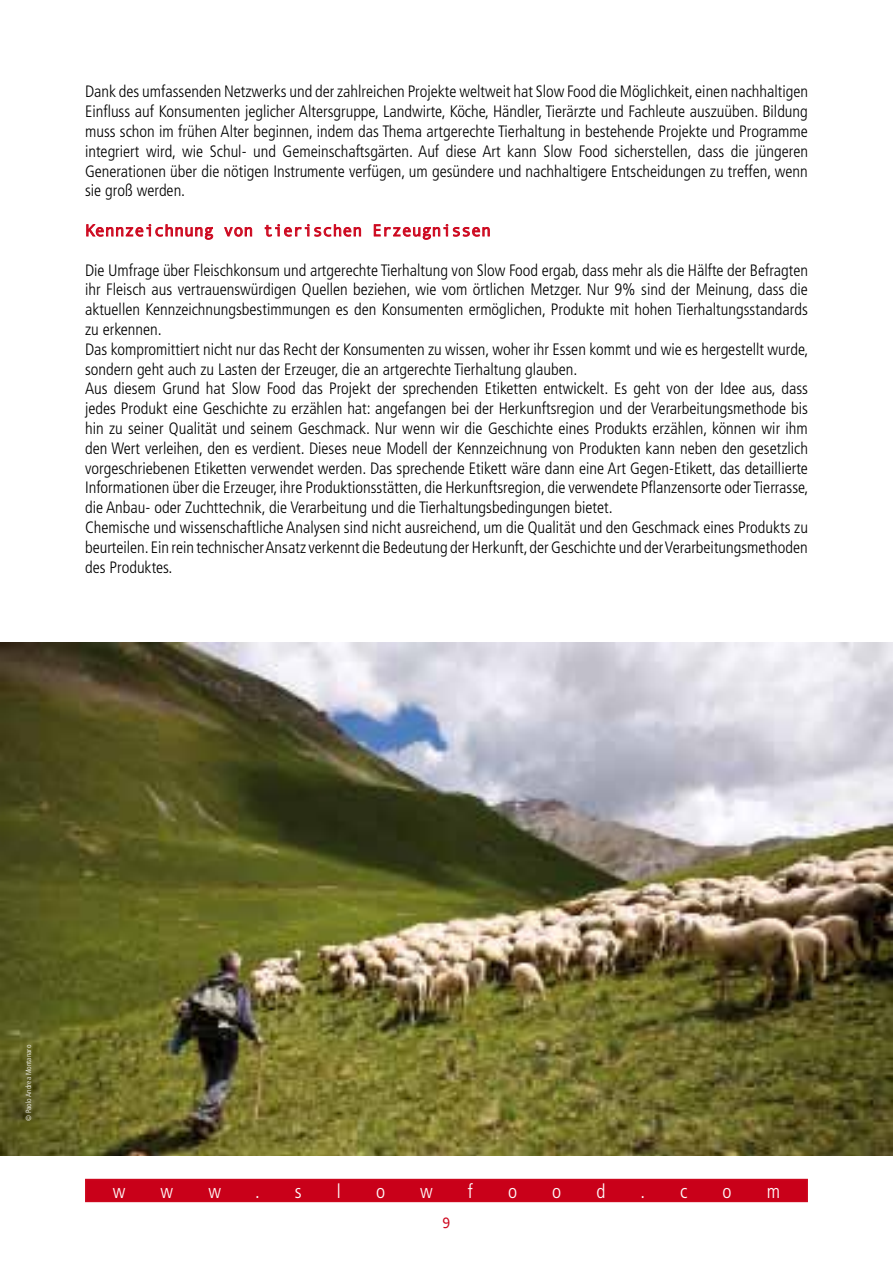
<style>
.page{position:relative;width:893px;height:1263px;background:#fff}
.page>*{position:absolute;margin:0;border:0;box-sizing:border-box;transform-origin:0 0}
.t1{font:300 condensed 19.5px "Frutiger";color:#fff}
.t2{font:300 condensed 16.5px/19.8px "Frutiger LT Pro";color:#000;text-align:justify}
.t3{font:16.5px "Andale Mono";color:#cd071e}
.t4{font:15px "Andale Mono";color:#cd071e}
.t5{font:300 condensed 7.5px "Frutiger LT Pro";color:#fff}
</style>
<div class="page">
<div style="left:85px;top:1179px;width:723px;height:23px;background:#c90019"></div>
<svg style="left:86px;top:224px;width:128px;height:16px"></svg>
<svg style="left:224px;top:227px;width:29px;height:10px"></svg>
<svg style="left:264px;top:224px;width:97px;height:13px"></svg>
<svg style="left:373px;top:224px;width:117px;height:16px"></svg>
<img style="left:0;top:643px;width:893px;height:512px">
<svg style="left:112px;top:1181px;width:14px;height:22px"></svg>
<svg style="left:160px;top:1181px;width:14px;height:22px"></svg>
<svg style="left:207px;top:1181px;width:15px;height:22px"></svg>
<svg style="left:419px;top:1181px;width:15px;height:22px"></svg>
<p class="t2" style="left:85px;top:82px;width:724px">Dank des umfassenden Netzwerks und der zahlreichen Projekte weltweit hat Slow Food die Möglichkeit, einen nachhaltigen Einfluss auf Konsumenten jeglicher Altersgruppe, Landwirte, Köche, Händler, Tierärzte und Fachleute auszuüben. Bildung muss schon im frühen Alter beginnen, indem das Thema artgerechte Tierhaltung in bestehende Projekte und Programme integriert wird, wie Schul- und Gemeinschaftsgärten. Auf diese Art kann Slow Food sicherstellen, dass die jüngeren Generationen über die nötigen Instrumente verfügen, um gesündere und nachhaltigere Entscheidungen zu treffen, wenn sie groß werden.</p>
<p class="t3" style="left:85px;top:220px;width:407px">Kennzeichnung von tierischen E rzeugnissen</p>
<p class="t2" style="left:85px;top:260px;width:725px;text-align:left">Die Umfrage über Fleischkonsum und artgerechte Tierhaltung von Slow Food ergab, dass mehr als die Hälfte der Befragten ihr Fleisch aus vertrauenswürdigen Quellen beziehen, wie vom örtlichen Metzger. Nur 9% sind der Meinung, dass die aktuellen Kennzeichnungsbestimmungen es den Konsumenten ermöglichen, Produkte mit hohen Tierhaltungsstandards zu erkennen.<br>Das kompromittiert nicht nur das Recht der Konsumenten zu wissen, woher ihr Essen kommt und wie es hergestellt wurde, sondern geht auch zu Lasten der Erzeuger, die an artgerechte Tierhaltung glauben.<br>Aus diesem Grund hat Slow Food das Projekt der sprechenden Etiketten entwickelt. Es geht von der Idee aus, dass jedes Produkt eine Geschichte zu erzählen hat: angefangen bei der Herkunftsregion und der Verarbeitungsmethode bis hin zu seiner Qualität und seinem Geschmack. Nur wenn wir die Geschichte eines Produkts erzählen, können wir ihm den Wert verleihen, den es verdient. Dieses neue Modell der Kennzeichnung von Produkten kann neben den gesetzlich vorgeschriebenen Etiketten verwendet werden. Das sprechende Etikett wäre dann eine Art Gegen-Etikett, das detaillierte Informationen über die Erzeuger, ihre Produktionsstätten, die Herkunftsregion, die verwendete Pflanzensorte oder Tierrasse, die Anbau- oder Zuchttechnik, die Verarbeitung und die Tierhaltungsbedingungen bietet.<br>Chemische und wissenschaftliche Analysen sind nicht ausreichend, um die Qualität und den Geschmack eines Produkts zu beurteilen. Ein rein technischer Ansatz verkennt die Bedeutung der Herkunft, der Geschichte und der Verarbeitungsmethoden des Produktes.</p>
<p class="t5" style="left:24px;top:1121px;width:78px;rotate:-90deg">© Paolo Andrea Montanaro</p>
<p class="t1" style="left:113px;top:1180px;width:14px">w</p>
<p class="t1" style="left:161px;top:1180px;width:14px">w</p>
<p class="t1" style="left:208px;top:1180px;width:14px">w</p>
<p class="t1" style="left:255px;top:1180px;width:6px">.</p>
<p class="t1" style="left:295px;top:1180px;width:8px">s</p>
<p class="t1" style="left:337px;top:1180px;width:5px">l</p>
<p class="t1" style="left:376px;top:1180px;width:11px">o</p>
<p class="t1" style="left:420px;top:1180px;width:14px">w</p>
<p class="t1" style="left:468px;top:1180px;width:7px">f</p>
<p class="t1" style="left:508px;top:1180px;width:11px">o</p>
<p class="t1" style="left:552px;top:1180px;width:11px">o</p>
<p class="t1" style="left:596px;top:1180px;width:11px">d</p>
<p class="t4" style="left:442px;top:1213px;width:10px">9</p>
<p class="t1" style="left:640px;top:1180px;width:6px">.</p>
<p class="t1" style="left:680px;top:1180px;width:9px">c</p>
<p class="t1" style="left:723px;top:1180px;width:11px">o</p>
<p class="t1" style="left:767px;top:1180px;width:15px">m</p>
</div>
